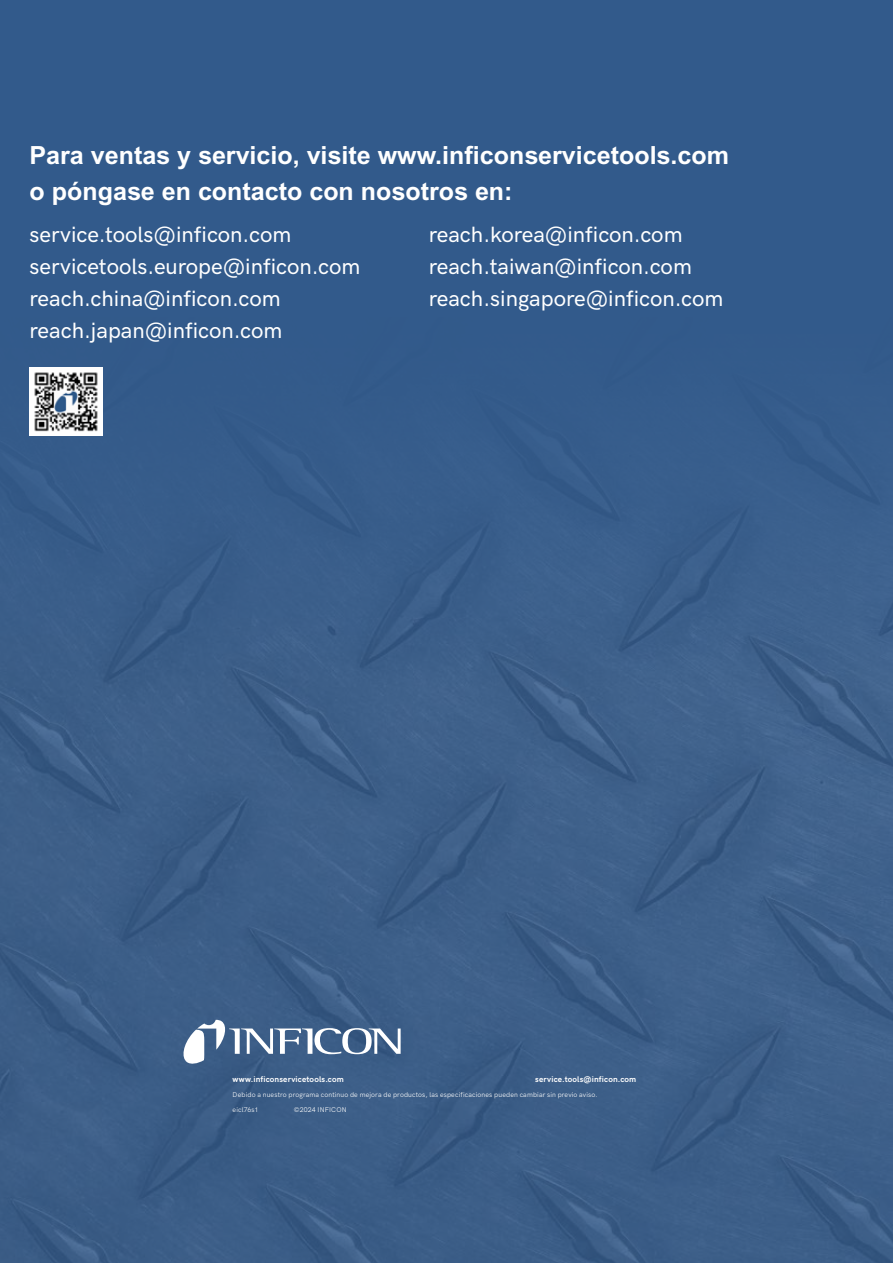
<style>
.page{position:relative;width:893px;height:1263px;background:#325a8b}
.page>*{position:absolute;margin:0;border:0;box-sizing:border-box;transform-origin:0 0}
.t1{font:700 25.05px/36.2px "Arial MT Std";color:#fff}
.t2{font:500 22.2px/32px "HK Grotesk";color:#fff}
.t3{font:700 8.25px "HK Grotesk";letter-spacing:.015em;color:#fff}
.t4{font:6.9px "HK Grotesk";letter-spacing:.02em;color:#fff}
</style>
<div class="page">
<img style="left:0;top:367px;width:893px;height:896px">
<svg style="left:183px;top:1020px;width:218px;height:44px"></svg>
<img style="left:30px;top:368px;width:73px;height:68px">
<p class="t1" style="left:30px;top:136px;width:701px">Para ventas y servicio, visite www.inficonservicetools.com o póngase en contacto con nosotros en:</p>
<p class="t2" style="left:30px;top:217px;width:332px">service.tools@inficon.com servicetools.europe@inficon.com reach.china@inficon.com reach.japan@inficon.com</p>
<p class="t2" style="left:429px;top:216px;width:296px">reach.korea@inficon.com reach.taiwan@inficon.com reach.singapore@inficon.com</p>
<p class="t3" style="left:233px;top:1073px;width:113px">www.inficonservicetools.com</p>
<p class="t3" style="left:535px;top:1073px;width:102px">service.tools@inficon.com</p>
<p class="t4" style="left:233px;top:1089px;width:366px">Debido a nuestro programa continuo de mejora de productos, las especificaciones pueden cambiar sin previo aviso.</p>
<p class="t4" style="left:233px;top:1104px;width:27px">eicl76s1</p>
<p class="t4" style="left:294px;top:1104px;width:54px">©2024 INFICON</p>
</div>
